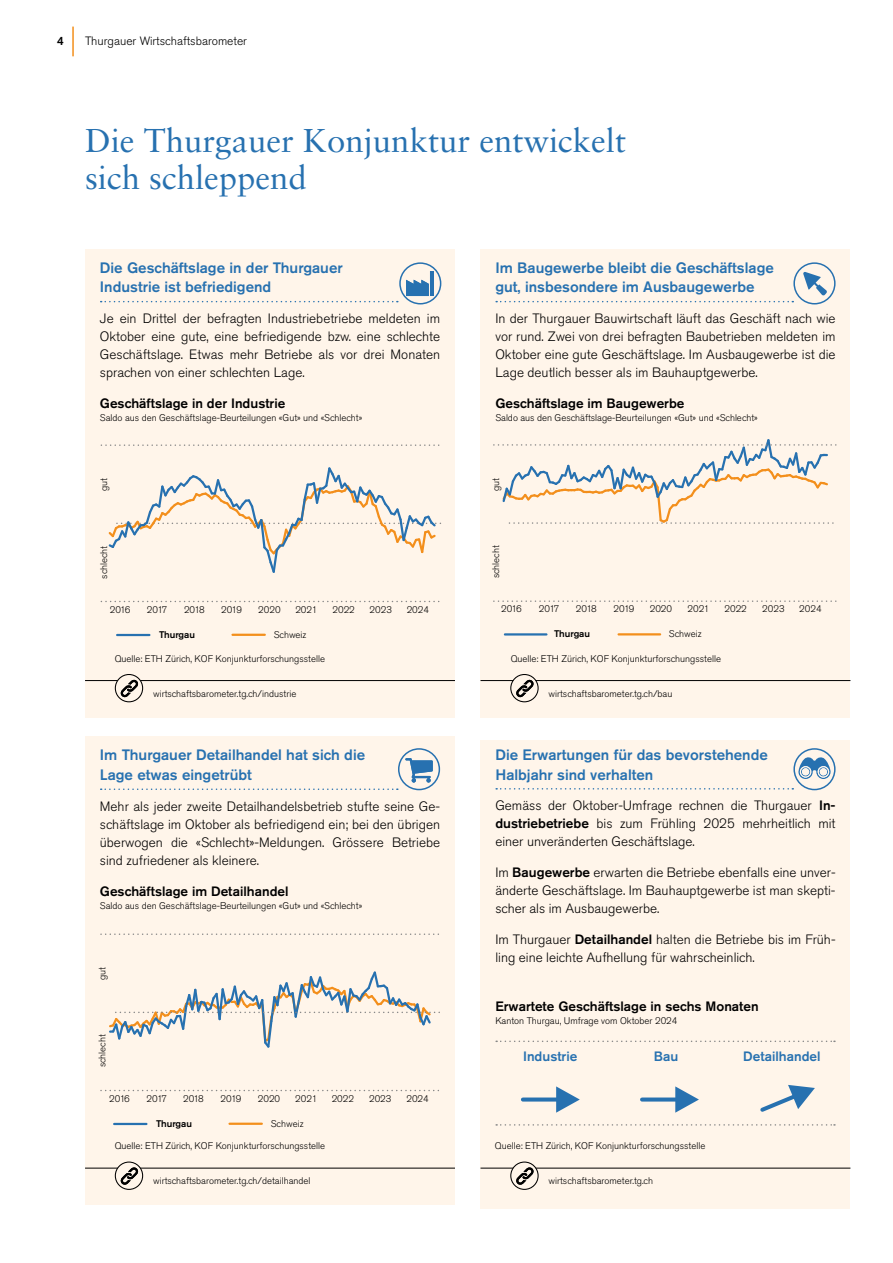
<style>
.page{position:relative;width:893px;height:1263px;background:#fff}
.page>*{position:absolute;margin:0;border:0;box-sizing:border-box;transform-origin:0 0}
.t1{font:33px/37.5px "Sabon LT Pro";color:#2771b0}
.t2{font:500 15px/19.5px "Akzidenz Grotesk Pro";color:#2771b0}
.t3{font:300 13.5px/18px "Akzidenz Grotesk Pro";color:#000;text-align:justify}
.t4{font:500 13.5px "Akzidenz Grotesk Pro";color:#000}
.t5{font:500 13.5px "Akzidenz Grotesk Pro";color:#2771b0}
.t6{font:300 12px "Akzidenz Grotesk Pro";color:#000}
.t7{font:500 12px "Akzidenz Grotesk Pro";color:#000}
.t8{font:300 9.6px "Akzidenz Grotesk Pro";color:#000}
.t9{font:500 9.6px "Akzidenz Grotesk Pro";color:#000}
.s1{font-weight:500}
</style>
<div class="page">
<hr style="left:72px;top:27px;width:2px;height:29px;background:#f38f1c">
<div style="left:480px;top:249px;width:370px;height:468px;background:#fff5ea"></div>
<svg style="left:496px;top:301px;width:297px;height:1px"></svg>
<hr style="left:619px;top:633px;width:41px;height:2px;background:#f38f1c">
<hr style="left:505px;top:633px;width:41px;height:2px;background:#2771b0">
<svg style="left:494px;top:600px;width:342px;height:2px"></svg>
<svg style="left:494px;top:439px;width:342px;height:85px"></svg>
<div style="left:480px;top:740px;width:370px;height:468px;background:#fff5ea"></div>
<svg style="left:496px;top:1124px;width:339px;height:2px"></svg>
<svg style="left:496px;top:1040px;width:339px;height:2px"></svg>
<div style="left:85px;top:249px;width:370px;height:468px;background:#fff5ea"></div>
<svg style="left:101px;top:301px;width:297px;height:1px"></svg>
<div style="left:85px;top:736px;width:370px;height:469px;background:#fff5ea"></div>
<svg style="left:101px;top:788px;width:297px;height:2px"></svg>
<div style="left:398px;top:748px;width:42px;height:42px;border:2px solid #2771b0;border-radius:50%"></div>
<svg style="left:405px;top:758px;width:28px;height:25px"></svg>
<svg style="left:794px;top:749px;width:41px;height:40px"></svg>
<div style="left:793px;top:748px;width:43px;height:42px;border:2px solid #2771b0;border-radius:50%"></div>
<svg style="left:798px;top:756px;width:33px;height:23px"></svg>
<div style="left:820px;top:768px;width:7px;height:7px;background:#fff5ea;border-radius:50%"></div>
<div style="left:802px;top:768px;width:7px;height:7px;background:#fff5ea;border-radius:50%"></div>
<svg style="left:101px;top:601px;width:339px;height:1px"></svg>
<svg style="left:101px;top:444px;width:339px;height:2px"></svg>
<svg style="left:108px;top:467px;width:333px;height:106px"></svg>
<hr style="left:117px;top:634px;width:32px;height:2px;background:#2771b0">
<hr style="left:232px;top:634px;width:33px;height:2px;background:#f38f1c">
<hr style="left:85px;top:680px;width:370px;height:1px;background:#000">
<svg style="left:115px;top:674px;width:28px;height:28px"></svg>
<div style="left:115px;top:674px;width:28px;height:28px;border:1px solid #000;border-radius:50%"></div>
<svg style="left:121px;top:680px;width:17px;height:17px"></svg>
<hr style="left:480px;top:680px;width:370px;height:1px;background:#000">
<svg style="left:511px;top:674px;width:27px;height:28px"></svg>
<div style="left:510px;top:674px;width:29px;height:28px;border:1px solid #000;border-radius:50%"></div>
<svg style="left:516px;top:680px;width:18px;height:17px"></svg>
<hr style="left:480px;top:1168px;width:370px;height:1px;background:#000">
<svg style="left:511px;top:1162px;width:27px;height:27px"></svg>
<div style="left:510px;top:1161px;width:29px;height:29px;border:1px solid #000;border-radius:50%"></div>
<svg style="left:516px;top:1167px;width:18px;height:18px"></svg>
<hr style="left:85px;top:1168px;width:370px;height:1px;background:#000">
<svg style="left:115px;top:1162px;width:28px;height:27px"></svg>
<div style="left:115px;top:1161px;width:28px;height:29px;border:1px solid #000;border-radius:50%"></div>
<svg style="left:121px;top:1167px;width:17px;height:18px"></svg>
<svg style="left:400px;top:263px;width:41px;height:41px"></svg>
<div style="left:399px;top:262px;width:42px;height:42px;border:2px solid #2771b0;border-radius:50%"></div>
<svg style="left:406px;top:271px;width:24px;height:25px"></svg>
<hr style="left:430px;top:271px;width:3px;height:25px;background:#2771b0">
<div style="left:793px;top:262px;width:43px;height:42px;border:2px solid #2771b0;border-radius:50%"></div>
<svg style="left:803px;top:272px;width:24px;height:23px"></svg>
<svg style="left:523px;top:1097px;width:33px;height:4px"></svg>
<svg style="left:556px;top:1086px;width:24px;height:27px"></svg>
<svg style="left:642px;top:1097px;width:33px;height:4px"></svg>
<svg style="left:675px;top:1086px;width:24px;height:27px"></svg>
<svg style="left:760px;top:1085px;width:55px;height:27px"></svg>
<svg style="left:101px;top:1090px;width:338px;height:1px"></svg>
<svg style="left:109px;top:971px;width:331px;height:77px"></svg>
<svg style="left:101px;top:933px;width:338px;height:2px"></svg>
<hr style="left:114px;top:1123px;width:32px;height:2px;background:#2771b0">
<hr style="left:230px;top:1122px;width:32px;height:3px;background:#f38f1c">
<svg style="left:496px;top:788px;width:297px;height:1px"></svg>
<p class="t7" style="left:57px;top:33px;width:8px">4</p>
<p class="t6" style="left:85px;top:33px;width:163px">Thurgauer Wirtschaftsbarometer</p>
<h1 class="t1" style="left:85px;top:120px;width:542px">Die Thurgauer Konjunktur entwickelt sich schleppend</h1>
<p class="t2" style="left:100px;top:258px;width:244px">Die Geschäftslage in der Thurgauer<br>Industrie ist befriedigend</p>
<p class="t3" style="left:100px;top:309px;width:342px">Je ein Drittel der befragten Industriebetriebe meldeten im Oktober eine gute, eine befriedigende bzw. eine schlechte Geschäftslage. Etwas mehr Betriebe als vor drei Monaten sprachen von einer schlechten Lage.</p>
<p class="t4" style="left:100px;top:394px;width:187px">Geschäftslage in der Industrie</p>
<p class="t8" style="left:100px;top:412px;width:264px">Saldo aus den Geschäftslage-Beurteilungen «Gut» und «Schlecht»</p>
<p class="t2" style="left:495px;top:258px;width:280px">Im Baugewerbe bleibt die Geschäftslage gut, insbesondere im Ausbaugewerbe</p>
<p class="t3" style="left:495px;top:309px;width:342px">In der Thurgauer Bauwirtschaft läuft das Geschäft nach wie vor rund. Zwei von drei befragten Baubetrieben meldeten im Oktober eine gute Geschäftslage. Im Ausbaugewerbe ist die Lage deutlich besser als im Bauhauptgewerbe.</p>
<p class="t4" style="left:495px;top:394px;width:191px">Geschäftslage im Baugewerbe</p>
<p class="t8" style="left:495px;top:412px;width:264px">Saldo aus den Geschäftslage-Beurteilungen «Gut» und «Schlecht»</p>
<p class="t8" style="left:98px;top:491px;width:15px;rotate:-90deg">gut</p>
<p class="t8" style="left:490px;top:491px;width:15px;rotate:-90deg">gut</p>
<p class="t8" style="left:98px;top:579px;width:35px;rotate:-90deg">schlecht</p>
<p class="t8" style="left:490px;top:578px;width:35px;rotate:-90deg">schlecht</p>
<p class="t8" style="left:110px;top:603px;width:22px">2016</p>
<p class="t8" style="left:147px;top:603px;width:22px">2017</p>
<p class="t8" style="left:184px;top:603px;width:22px">2018</p>
<p class="t8" style="left:221px;top:603px;width:22px">2019</p>
<p class="t8" style="left:258px;top:603px;width:24px">2020</p>
<p class="t8" style="left:295px;top:603px;width:24px">2021</p>
<p class="t8" style="left:332px;top:603px;width:24px">2022</p>
<p class="t8" style="left:370px;top:603px;width:24px">2023</p>
<p class="t8" style="left:407px;top:603px;width:24px">2024</p>
<p class="t9" style="left:159px;top:628px;width:37px">Thurgau</p>
<p class="t8" style="left:274px;top:628px;width:34px">Schweiz</p>
<p class="t8" style="left:501px;top:603px;width:22px">2016</p>
<p class="t8" style="left:539px;top:603px;width:22px">2017</p>
<p class="t8" style="left:576px;top:603px;width:22px">2018</p>
<p class="t8" style="left:614px;top:603px;width:22px">2019</p>
<p class="t8" style="left:650px;top:603px;width:24px">2020</p>
<p class="t8" style="left:687px;top:603px;width:24px">2021</p>
<p class="t8" style="left:724px;top:603px;width:24px">2022</p>
<p class="t8" style="left:762px;top:603px;width:24px">2023</p>
<p class="t8" style="left:799px;top:603px;width:24px">2024</p>
<p class="t9" style="left:554px;top:628px;width:37px">Thurgau</p>
<p class="t8" style="left:669px;top:628px;width:34px">Schweiz</p>
<p class="t8" style="left:115px;top:652px;width:212px">Quelle: ETH Zürich, KOF Konjunkturforschungsstelle</p>
<p class="t8" style="left:511px;top:652px;width:212px">Quelle: ETH Zürich, KOF Konjunkturforschungsstelle</p>
<p class="t8" style="left:153px;top:687px;width:145px">wirtschaftsbarometer.tg.ch/industrie</p>
<p class="t8" style="left:549px;top:687px;width:125px">wirtschaftsbarometer.tg.ch/bau</p>
<p class="t2" style="left:100px;top:745px;width:267px">Im Thurgauer Detailhandel hat sich die<br>Lage etwas eingetrübt</p>
<p class="t3" style="left:100px;top:797px;width:342px">Mehr als jeder zweite Detailhandelsbetrieb stufte seine Ge&shy;schäftslage im Oktober als befriedigend ein; bei den übrigen überwogen die «Schlecht»-Meldungen. Grössere Betriebe sind zufriedener als kleinere.</p>
<p class="t4" style="left:100px;top:882px;width:190px">Geschäftslage im Detailhandel</p>
<p class="t8" style="left:100px;top:899px;width:264px">Saldo aus den Geschäftslage-Beurteilungen «Gut» und «Schlecht»</p>
<p class="t8" style="left:96px;top:980px;width:15px;rotate:-90deg">gut</p>
<p class="t8" style="left:96px;top:1067px;width:35px;rotate:-90deg">schlecht</p>
<p class="t8" style="left:109px;top:1092px;width:22px">2016</p>
<p class="t8" style="left:147px;top:1092px;width:22px">2017</p>
<p class="t8" style="left:183px;top:1092px;width:22px">2018</p>
<p class="t8" style="left:220px;top:1092px;width:22px">2019</p>
<p class="t8" style="left:258px;top:1092px;width:24px">2020</p>
<p class="t8" style="left:295px;top:1092px;width:24px">2021</p>
<p class="t8" style="left:332px;top:1092px;width:24px">2022</p>
<p class="t8" style="left:369px;top:1092px;width:24px">2023</p>
<p class="t8" style="left:406px;top:1092px;width:24px">2024</p>
<p class="t9" style="left:156px;top:1117px;width:37px">Thurgau</p>
<p class="t8" style="left:271px;top:1117px;width:34px">Schweiz</p>
<p class="t2" style="left:495px;top:745px;width:274px">Die Erwartungen für das bevorstehende<br>Halbjahr sind verhalten</p>
<p class="t3" style="left:495px;top:797px;width:342px">Gemäss der Oktober-Umfrage rechnen die Thurgauer <span class="s1">In&shy;dustriebetriebe</span> bis zum Frühling 2025 mehrheitlich mit einer unveränderten Geschäftslage.</p>
<p class="t3" style="left:495px;top:863px;width:342px">Im <span class="s1">Baugewerbe</span> erwarten die Betriebe ebenfalls eine unver&shy;änderte Geschäftslage. Im Bauhauptgewerbe ist man skepti&shy;scher als im Ausbaugewerbe.</p>
<p class="t3" style="left:495px;top:930px;width:342px">Im Thurgauer <span class="s1">Detailhandel</span> halten die Betriebe bis im Früh&shy;ling eine leichte Aufhellung für wahrscheinlich.</p>
<p class="t4" style="left:495px;top:997px;width:265px">Erwartete Geschäftslage in sechs Monaten</p>
<p class="t8" style="left:495px;top:1014px;width:184px">Kanton Thurgau, Umfrage vom Oktober 2024</p>
<p class="t5" style="left:523px;top:1047px;width:56px">Industrie</p>
<p class="t5" style="left:654px;top:1047px;width:26px">Bau</p>
<p class="t5" style="left:743px;top:1047px;width:79px">Detailhandel</p>
<p class="t8" style="left:115px;top:1139px;width:212px">Quelle: ETH Zürich, KOF Konjunkturforschungsstelle</p>
<p class="t8" style="left:495px;top:1139px;width:212px">Quelle: ETH Zürich, KOF Konjunkturforschungsstelle</p>
<p class="t8" style="left:153px;top:1174px;width:159px">wirtschaftsbarometer.tg.ch/detailhandel</p>
<p class="t8" style="left:549px;top:1174px;width:106px">wirtschaftsbarometer.tg.ch</p>
</div>
